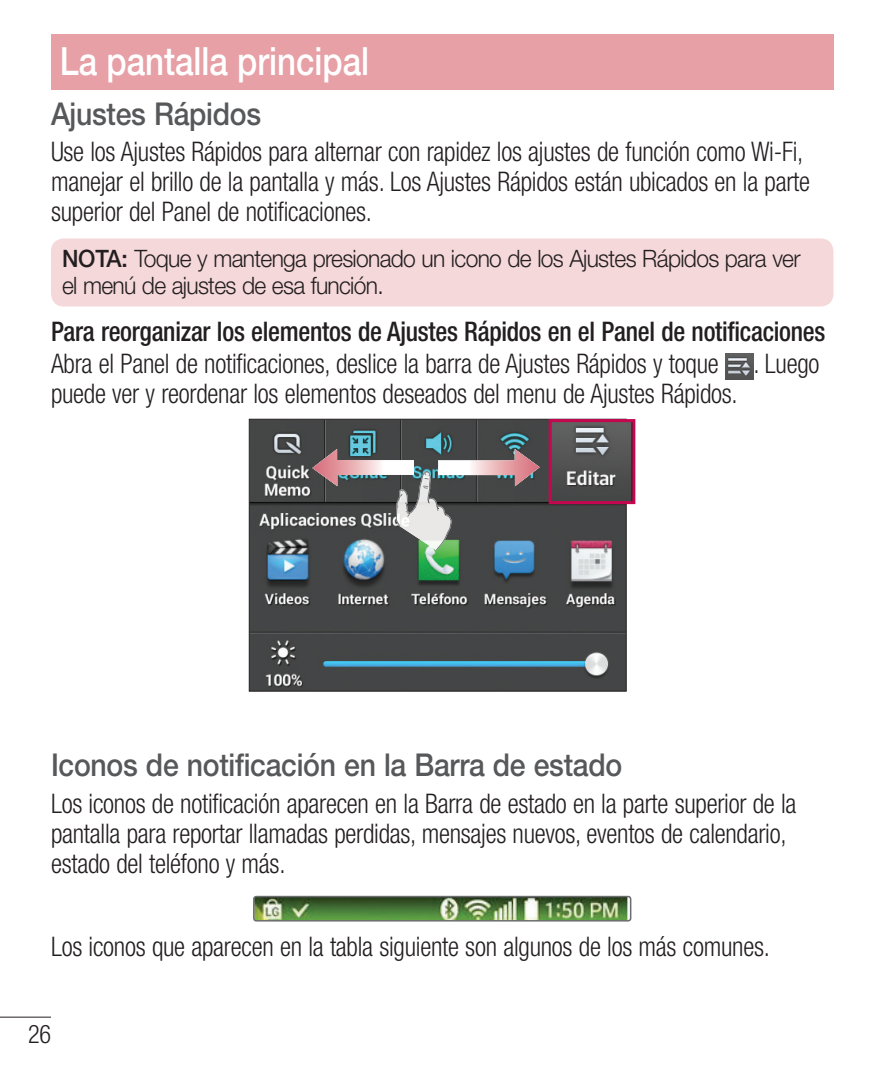
<style>
.page{position:relative;width:893px;height:1072px;background:#fff}
.page>*{position:absolute;margin:0;border:0;box-sizing:border-box;transform-origin:0 0}
.t1{font:500 39px "Helvetica Neue LT Pro";color:#fff;scale:.85 1}
.t2{font:500 31.5px "Helvetica Neue LT Pro";letter-spacing:-.01em;color:#57585a;scale:.9 1}
.t3{font:300 condensed 27px/30px "Helvetica Neue LT Pro";letter-spacing:-.01em;color:#231f20;scale:.95 1}
.t4{font:500 condensed 27px "Helvetica Neue LT Pro";letter-spacing:-.01em;color:#231f20;scale:.95 1}
.t5{font:300 condensed 25.5px "Helvetica Neue LT Pro";color:#231f20;scale:.95 1}
.t6{font:300 24px/27px "Helvetica Neue LT Pro";letter-spacing:-.03em;color:#231f20;scale:.95 1}
.s1{font-weight:500}
</style>
<div class="page">
<hr style="left:0;top:1016px;width:51px;height:1px;background:#231f20">
<div style="left:51px;top:238px;width:782px;height:68px;background:#f5d8da;border-radius:13px"></div>
<img style="left:725px;top:354px;width:29px;height:25px">
<img style="left:251px;top:421px;width:373px;height:268px">
<div style="left:249px;top:419px;width:377px;height:272px;border:1px solid #231f20"></div>
<img style="left:312px;top:449px;width:102px;height:37px">
<img style="left:438px;top:449px;width:102px;height:37px">
<img style="left:397px;top:517px;width:13px;height:33px">
<img style="left:410px;top:471px;width:41px;height:79px">
<img style="left:397px;top:472px;width:52px;height:45px">
<img style="left:553px;top:423px;width:78px;height:77px">
<div style="left:549px;top:419px;width:86px;height:85px;border:3px solid #c50750"></div>
<img style="left:254px;top:896px;width:377px;height:24px;border-radius:2px">
<div style="left:253px;top:895px;width:378px;height:26px;border:2px solid #6c6d70;border-radius:3px"></div>
<div style="left:51px;top:34px;width:783px;height:55px;background:#e6a0a6"></div>
<h1 class="t1" style="left:60px;top:47px;width:366px">La pantalla principal</h1>
<p class="t2" style="left:51px;top:102px;width:235px">Ajustes Rápidos</p>
<p class="t3" style="left:51px;top:139px;width:800px">Use los Ajustes Rápidos para alternar con rapidez los ajustes de función como Wi-Fi, manejar el brillo de la pantalla y más. Los Ajustes Rápidos están ubicados en la parte superior del Panel de notificaciones.</p>
<p class="t6" style="left:62px;top:247px;width:779px"><span class="s1">NOTA:</span> Toque y mantenga presionado un icono de los Ajustes Rápidos para ver el menú de ajustes de esa función.</p>
<p class="t4" style="left:51px;top:321px;width:817px">Para reorganizar los elementos de Ajustes Rápidos en el Panel de notificaciones</p>
<p class="t3" style="left:51px;top:351px;width:704px">Abra el Panel de notificaciones, deslice la barra de Ajustes Rápidos y toque</p>
<p class="t3" style="left:753px;top:351px;width:71px">. Luego</p>
<p class="t3" style="left:51px;top:381px;width:724px">puede ver y reordenar los elementos deseados del menu de Ajustes Rápidos.</p>
<p class="t2" style="left:51px;top:753px;width:636px">Iconos de notificación en la Barra de estado</p>
<p class="t3" style="left:51px;top:791px;width:786px">Los iconos de notificación aparecen en la Barra de estado en la parte superior de la pantalla para reportar llamadas perdidas, mensajes nuevos, eventos de calendario, estado del teléfono y más.</p>
<p class="t3" style="left:51px;top:934px;width:758px">Los iconos que aparecen en la tabla siguiente son algunos de los más comunes.</p>
<p class="t5" style="left:28px;top:1025px;width:26px">26</p>
</div>
